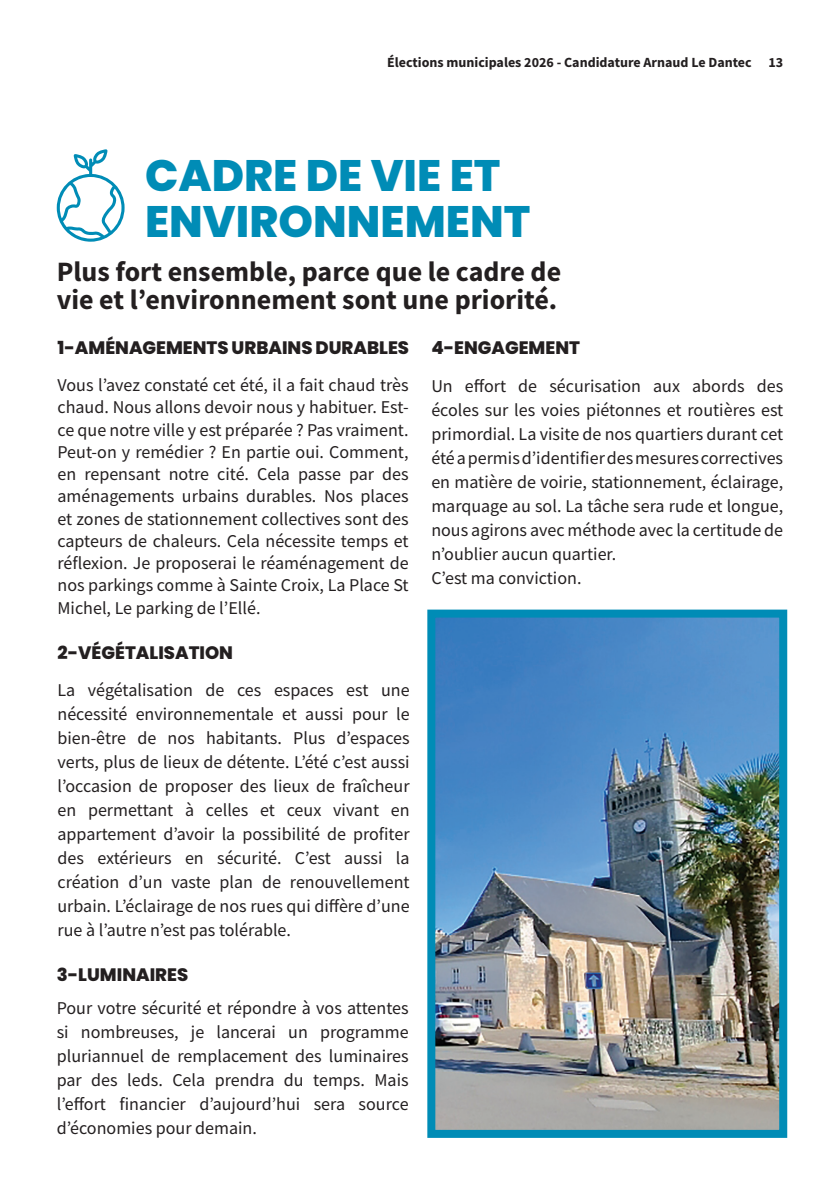
<style>
.page{position:relative;width:840px;height:1191px;background:#fff}
.page>*{position:absolute;margin:0;border:0;box-sizing:border-box;transform-origin:0 0}
.Heading_1{font:800 44px/46px "Poppins";color:#008cb6}
.Quotes{font:700 28px/28.2px "Source Sans Pro";color:#231f20}
.Body_Text{font:18px/24px "Source Sans Pro";color:#231f20;text-align:justify}
.Heading_2{font:800 18px "Poppins";color:#231f20}
.t1{font:700 14px "Source Sans Pro";color:#231f20}
</style>
<div class="page">
<svg style="left:57px;top:149px;width:67px;height:93px"></svg>
<img style="left:436px;top:618px;width:341px;height:510px">
<div style="left:427px;top:609px;width:359px;height:528px;border:8px solid #008cb6"></div>
<p class="t1" style="left:387px;top:53px;width:366px">Élections municipales 2026 - Candidature Arnaud Le Dantec</p>
<p class="t1" style="left:768px;top:53px;width:16px">13</p>
<p class="Heading_1" style="left:145px;top:152px;width:386px">CADRE DE VIE ET<br>ENVIRONNEMENT</p>
<p class="Quotes" style="left:57px;top:257px;width:505px">Plus fort ensemble, parce que le cadre de vie et l’environnement sont une priorité.</p>
<p class="Heading_2" style="left:57px;top:337px;width:353px">1-AMÉNAGEMENTS URBAINS DURABLES</p>
<p class="Body_Text" style="left:57px;top:374px;width:352px;line-height:22.2px">Vous l’avez constaté cet été, il a fait chaud très chaud. Nous allons devoir nous y habituer. Est&shy;ce que notre ville y est préparée ? Pas vraiment.<br>Peut-on y remédier ? En partie oui. Comment, en repensant notre cité. Cela passe par des aménagements urbains durables. Nos places et zones de stationnement collectives sont des capteurs de chaleurs. Cela nécessite temps et réflexion. Je proposerai le réaménagement de nos parkings comme à Sainte Croix, La Place St</p>
<p class="Body_Text" style="left:57px;top:595px;width:204px">Michel, Le parking de l’Ellé.</p>
<p class="Heading_2" style="left:57px;top:642px;width:177px">2-VÉGÉTALISATION</p>
<p class="Body_Text" style="left:57px;top:678px;width:353px">La végétalisation de ces espaces est une nécessité environnementale et aussi pour le bien-être de nos habitants. Plus d’espaces verts, plus de lieux de détente. L’été c’est aussi l’occasion de proposer des lieux de fraîcheur en permettant à celles et ceux vivant en appartement d’avoir la possibilité de profiter des extérieurs en sécurité. C’est aussi la création d’un vaste plan de renouvellement urbain. L’éclairage de nos rues qui diffère d’une rue à l’autre n’est pas tolérable.</p>
<p class="Heading_2" style="left:57px;top:964px;width:133px">3-LUMINAIRES</p>
<p class="Body_Text" style="left:57px;top:995px;width:353px">Pour votre sécurité et répondre à vos attentes si nombreuses, je lancerai un programme pluriannuel de remplacement des luminaires par des leds. Cela prendra du temps. Mais l’effort financier d’aujourd’hui sera source d’économies pour demain.</p>
<p class="Heading_2" style="left:431px;top:337px;width:150px">4-ENGAGEMENT</p>
<p class="Body_Text" style="left:431px;top:374px;width:353px">Un effort de sécurisation aux abords des écoles sur les voies piétonnes et routières est primordial. La visite de nos quartiers durant cet été a permis d’identifier des mesures correctives en matière de voirie, stationnement, éclairage, marquage au sol. La tâche sera rude et longue, nous agirons avec méthode avec la certitude de n’oublier aucun quartier.</p>
<p class="Body_Text" style="left:431px;top:566px;width:151px">C’est ma conviction.</p>
</div>
